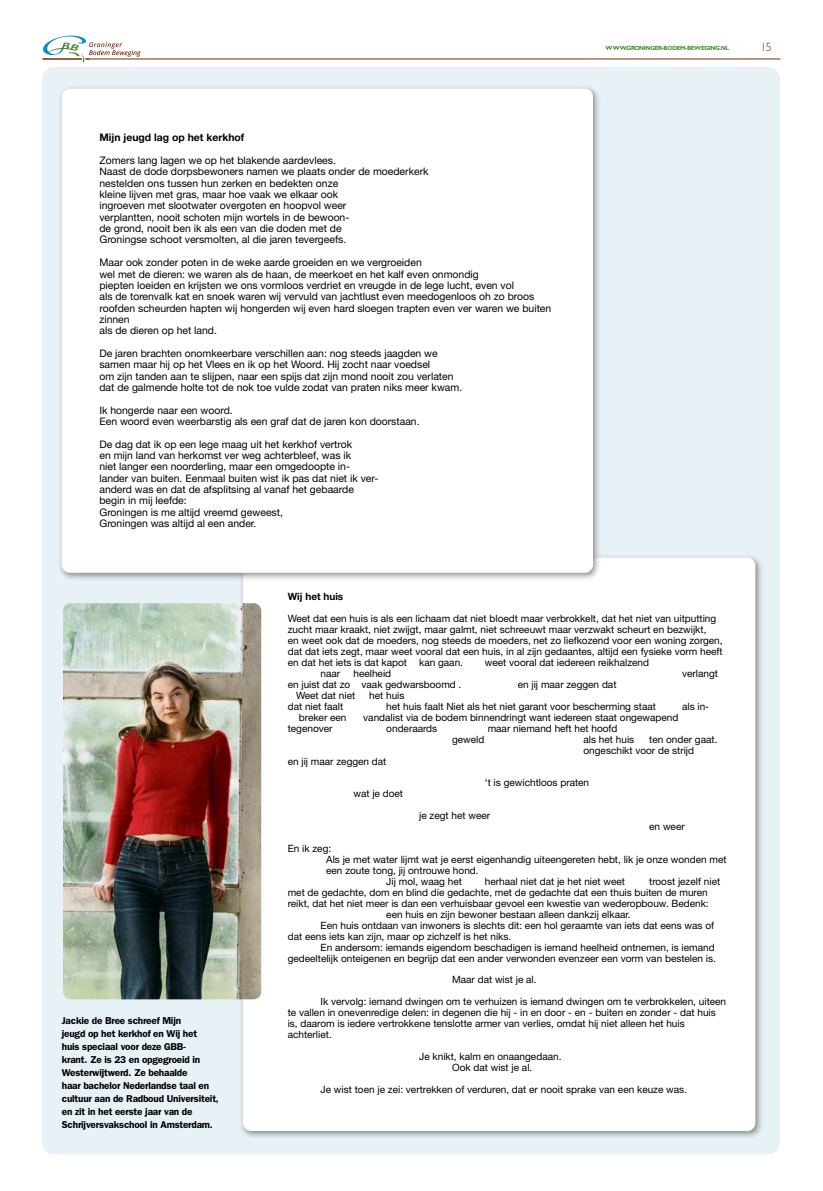
<style>
.page{position:relative;width:823px;height:1191px;background:#fff}
.page>*{position:absolute;margin:0;border:0;box-sizing:border-box;transform-origin:0 0}
.t1{font:300 12px "Gill Sans Std";color:#712f0c}
.t2{font:10.4px/11.3px "Helvetica Neue";color:#000}
.t3{font:700 10.4px "Helvetica Neue";color:#000}
.t4{font:10px/10.9px "Helvetica Neue";color:#000}
.t5{font:600 10px/13px "ITC Franklin Gothic Std";letter-spacing:-.02em;color:#000}
.t6{font:700 10px "Helvetica Neue";color:#000}
.t7{font:700 6px "Gill Sans Std";letter-spacing:-.06em;color:#4c8b36}
</style>
<div class="page">
<hr style="left:86px;top:59px;width:694px;height:1px;background:#712f0c">
<svg style="left:42px;top:35px;width:99px;height:28px"></svg>
<div style="left:42px;top:67px;width:737px;height:1087px;background:#e8f2f6;border-radius:12px"></div>
<div style="left:239px;top:553px;width:524px;height:586px;background:#000;opacity:.4"></div>
<div style="left:243px;top:557px;width:512px;height:574px;background:#fff"></div>
<div style="left:58px;top:84px;width:542px;height:497px;background:#000;opacity:.4"></div>
<div style="left:62px;top:89px;width:530px;height:484px;background:#fff"></div>
<img style="left:63px;top:603px;width:198px;height:396px">
<p class="t3" style="left:99px;top:129px;width:146px">Mijn jeugd lag op het kerkhof</p>
<p class="t2" style="left:99px;top:155px;width:330px">Zomers lang lagen we op het blakende aardevlees.<br>Naast de dode dorpsbewoners namen we plaats onder de moederkerk nestelden ons tussen hun zerken en bedekten onze<br>kleine lijven met gras, maar hoe vaak we elkaar ook<br>ingroeven met slootwater overgoten en hoopvol weer<br>verplantten, nooit schoten mijn wortels in de bewoon-<br>de grond, nooit ben ik als een van die doden met de<br>Groningse schoot versmolten, al die jaren tevergeefs.</p>
<p class="t2" style="left:99px;top:257px;width:453px">Maar ook zonder poten in de weke aarde groeiden en we vergroeiden<br>wel met de dieren: we waren als de haan, de meerkoet en het kalf even onmondig<br>piepten loeiden en krijsten we ons vormloos verdriet en vreugde in de lege lucht, even vol<br>als de torenvalk kat en snoek waren wij vervuld van jachtlust even meedogenloos oh zo broos roofden scheurden hapten wij hongerden wij even hard sloegen trapten even ver waren we buiten zinnen<br>als de dieren op het land.</p>
<p class="t2" style="left:99px;top:348px;width:364px">De jaren brachten onomkeerbare verschillen aan: nog steeds jaagden we samen maar hij op het Vlees en ik op het Woord. Hij zocht naar voedsel<br>om zijn tanden aan te slijpen, naar een spijs dat zijn mond nooit zou verlaten dat de galmende holte tot de nok toe vulde zodat van praten niks meer kwam.</p>
<p class="t2" style="left:99px;top:405px;width:321px">Ik hongerde naar een woord.<br>Een woord even weerbarstig als een graf dat de jaren kon doorstaan.</p>
<p class="t2" style="left:99px;top:439px;width:280px">De dag dat ik op een lege maag uit het kerkhof vertrok<br>en mijn land van herkomst ver weg achterbleef, was ik<br>niet langer een noorderling, maar een omgedoopte in&shy;lander van buiten. Eenmaal buiten wist ik pas dat niet ik ver&shy;anderd was en dat de afsplitsing al vanaf het gebaarde begin in mij leefde:<br>Groningen is me altijd vreemd geweest,<br>Groningen was altijd al een ander.</p>
<p class="t7" style="left:605px;top:44px;width:125px">WWW.GRONINGER-BODEM-BEWEGING.NL</p>
<p class="t1" style="left:760px;top:41px;width:13px">15</p>
<p class="t6" style="left:287px;top:589px;width:57px">Wij het huis</p>
<p class="t4" style="left:287px;top:614px;width:436px">Weet dat een huis is als een lichaam dat niet bloedt maar verbrokkelt, dat het niet van uitputting zucht maar kraakt, niet zwijgt, maar galmt, niet schreeuwt maar verzwakt scheurt en bezwijkt,<br>en weet ook dat de moeders, nog steeds de moeders, net zo liefkozend voor een woning zorgen, dat dat iets zegt, maar weet vooral dat een huis, in al zijn gedaantes, altijd een fysieke vorm heeft en dat het iets is dat kapot kan gaan.</p>
<p class="t4" style="left:484px;top:657px;width:166px">weet vooral dat iedereen reikhalzend</p>
<p class="t4" style="left:320px;top:668px;width:21px">naar</p>
<p class="t4" style="left:353px;top:668px;width:39px">heelheid</p>
<p class="t4" style="left:681px;top:668px;width:37px">verlangt</p>
<p class="t4" style="left:287px;top:679px;width:175px">en juist dat zo vaak gedwarsboomd .</p>
<p class="t4" style="left:517px;top:679px;width:100px">en jij maar zeggen dat</p>
<p class="t4" style="left:296px;top:690px;width:61px">Weet dat niet</p>
<p class="t4" style="left:369px;top:690px;width:37px">het huis</p>
<p class="t4" style="left:287px;top:701px;width:57px">dat niet faalt</p>
<p class="t4" style="left:386px;top:701px;width:271px">het huis faalt Niet als het niet garant voor bescherming staat</p>
<p class="t4" style="left:681px;top:701px;width:29px">als in-</p>
<p class="t4" style="left:299px;top:712px;width:49px">breker een</p>
<p class="t4" style="left:363px;top:712px;width:316px">vandalist via de bodem binnendringt want iedereen staat ongewapend</p>
<p class="t4" style="left:287px;top:723px;width:46px">tegenover</p>
<p class="t4" style="left:386px;top:723px;width:52px">onderaards</p>
<p class="t4" style="left:487px;top:723px;width:131px">maar niemand heft het hoofd</p>
<p class="t4" style="left:452px;top:734px;width:34px">geweld</p>
<p class="t4" style="left:583px;top:734px;width:52px">als het huis</p>
<p class="t4" style="left:583px;top:734px;width:135px;text-indent:66px">ten onder gaat. ongeschikt voor de strijd</p>
<p class="t4" style="left:287px;top:756px;width:100px">en jij maar zeggen dat</p>
<p class="t5" style="left:62px;top:1014px;width:158px">Jackie de Bree schreef Mijn<br>jeugd op het kerkhof en Wij het<br>huis speciaal voor deze GBB-<br>krant. Ze is 23 en opgegroeid in<br>Westerwijtwerd. Ze behaalde<br>haar bachelor Nederlandse taal en cultuur aan de Radboud Universiteit, en zit in het eerste jaar van de<br>Schrijversvakschool in Amsterdam.</p>
<p class="t4" style="left:353px;top:789px;width:51px">wat je doet</p>
<p class="t4" style="left:484px;top:778px;width:106px">‘t is gewichtloos praten</p>
<p class="t4" style="left:419px;top:810px;width:72px">je zegt het weer</p>
<p class="t4" style="left:648px;top:821px;width:37px">en weer</p>
<p class="t4" style="left:287px;top:843px;width:45px">En ik zeg:</p>
<p class="t4" style="left:326px;top:854px;width:402px">Als je met water lijmt wat je eerst eigenhandig uiteengereten hebt, lik je onze wonden met</p>
<p class="t4" style="left:326px;top:865px;width:154px">een zoute tong, jij ontrouwe hond.</p>
<p class="t4" style="left:386px;top:876px;width:77px">Jij mol, waag het</p>
<p class="t4" style="left:484px;top:876px;width:142px">herhaal niet dat je het niet weet</p>
<p class="t4" style="left:648px;top:876px;width:72px">troost jezelf niet</p>
<p class="t4" style="left:287px;top:887px;width:421px">met de gedachte, dom en blind die gedachte, met de gedachte dat een thuis buiten de muren</p>
<p class="t4" style="left:287px;top:898px;width:422px">reikt, dat het niet meer is dan een verhuisbaar gevoel een kwestie van wederopbouw. Bedenk:</p>
<p class="t4" style="left:386px;top:909px;width:246px">een huis en zijn bewoner bestaan alleen dankzij elkaar.</p>
<p class="t4" style="left:320px;top:920px;width:395px">Een huis ontdaan van inwoners is slechts dit: een hol geraamte van iets dat eens was of</p>
<p class="t4" style="left:287px;top:931px;width:225px">dat eens iets kan zijn, maar op zichzelf is het niks.</p>
<p class="t4" style="left:320px;top:942px;width:395px">En andersom: iemands eigendom beschadigen is iemand heelheid ontnemen, is iemand</p>
<p class="t4" style="left:287px;top:953px;width:429px">gedeeltelijk onteigenen en begrijp dat een ander verwonden evenzeer een vorm van bestelen is.</p>
<p class="t4" style="left:320px;top:969px;width:407px;line-height:21.9px;text-indent:131px">Maar dat wist je al.<br>Ik vervolg: iemand dwingen om te verhuizen is iemand dwingen om te verbrokkelen, uiteen</p>
<p class="t4" style="left:287px;top:1007px;width:429px">te vallen in onevenredige delen: in degenen die hij - in en door - en - buiten en zonder - dat huis is, daarom is iedere vertrokkene tenslotte armer van verlies, omdat hij niet alleen het huis achterliet.</p>
<p class="t4" style="left:419px;top:1051px;width:144px;text-align:center">Je knikt, kalm en onaangedaan.<br>Ook dat wist je al.</p>
<p class="t4" style="left:320px;top:1084px;width:368px">Je wist toen je zei: vertrekken of verduren, dat er nooit sprake van een keuze was.</p>
</div>
